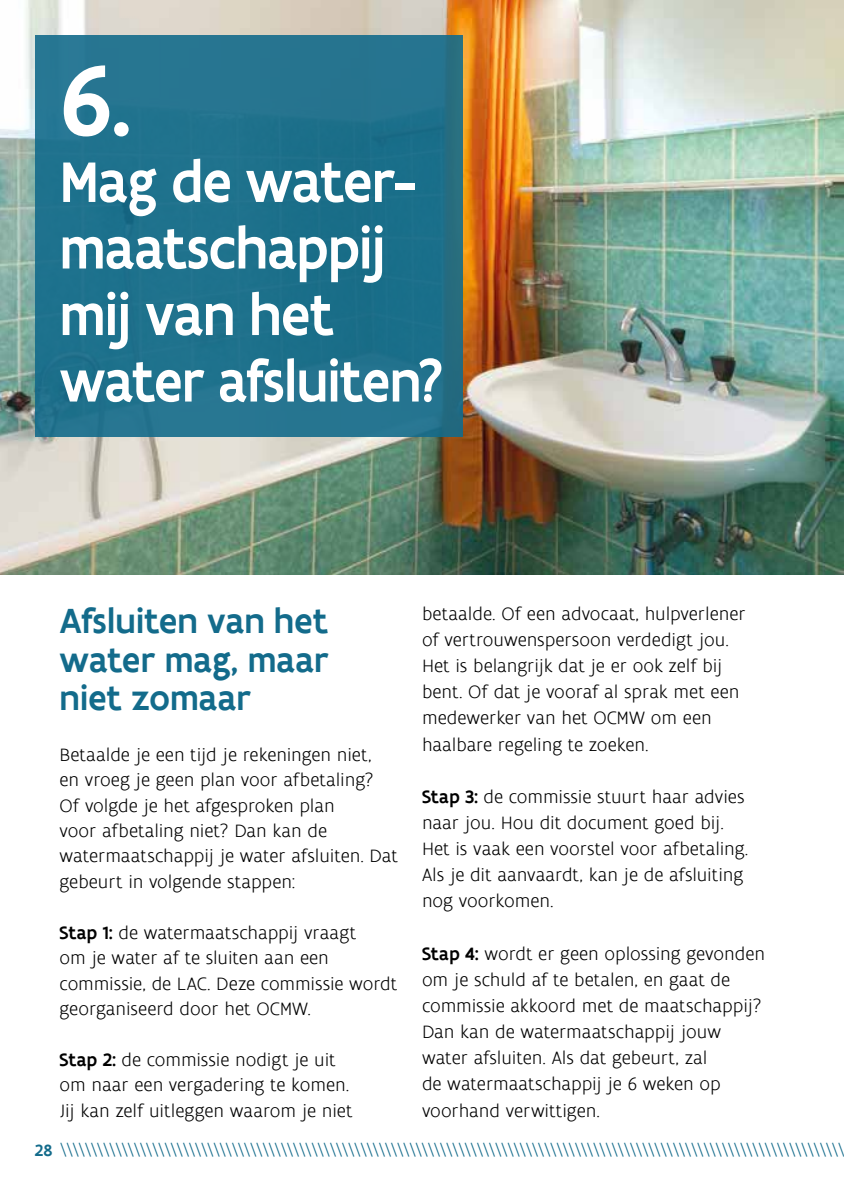
<style>
.page{position:relative;width:844px;height:1191px;background:#fff}
.page>*{position:absolute;margin:0;border:0;box-sizing:border-box;transform-origin:0 0}
.t1{font:500 107.1px "Flanders Art Sans";color:#fff}
.t2{font:500 61.25px/66.5px "Flanders Art Sans";letter-spacing:-.02em;color:#fff;scale:.96 1}
.t3{font:500 36.75px/38.5px "Flanders Art Sans";letter-spacing:-.005em;color:#136b8b;text-align:justify}
.t4{font:300 19.25px/26.1px "Flanders Art Sans";letter-spacing:-.005em;color:#000}
.t5{font:300 17.5px "Flanders Art Sans";color:#136b8b}
.s1{font-weight:500}
</style>
<div class="page">
<img style="left:0;top:0;width:843px;height:574px">
<div style="left:35px;top:35px;width:427px;height:402px;background:#1f728d"></div>
<h1 class="t1" style="left:60px;top:33px;width:75px">6.</h1>
<h1 class="t2" style="left:60px;top:149px;width:401px">Mag de water&shy;maatschappij mij van het water afsluiten?</h1>
<p class="t4" style="left:422px;top:601px;width:325px">betaalde. Of een advocaat, hulpverlener of vertrouwenspersoon verdedigt jou.<br>Het is belangrijk dat je er ook zelf bij bent. Of dat je vooraf al sprak met een medewerker van het OCMW om een haalbare regeling te zoeken.</p>
<p class="t4" style="left:422px;top:784px;width:328px"><span class="s1">Stap 3:</span> de commissie stuurt haar advies naar jou. Hou dit document goed bij.<br>Het is vaak een voorstel voor afbetaling.<br>Als je dit aanvaardt, kan je de afsluiting nog voorkomen.</p>
<p class="t4" style="left:422px;top:941px;width:344px"><span class="s1">Stap 4:</span> wordt er geen oplossing gevonden om je schuld af te betalen, en gaat de commissie akkoord met de maatschappij?<br>Dan kan de watermaatschappij jouw water afsluiten. Als dat gebeurt, zal<br>de watermaatschappij je 6 weken op voorhand verwittigen.</p>
<p class="t5" style="left:35px;top:1138px;width:811px"><span class="s1">28</span> \\\\\\\\\\\\\\\\\\\\\\\\\\\\\\\\\\\\\\\\\\\\\\\\\\\\\\\\\\\\\\\\\\\\\\\\\\\\\\\\\\\\\\\\\\\\\\\\\\\\\\\\\\\\\\\\\\\\\\\\\\\\\\\\</p>
<h2 class="t3" style="left:60px;top:602px;width:271px">Afsluiten van het water mag, maar niet zomaar</h2>
<p class="t4" style="left:60px;top:742px;width:340px;line-height:25.4px">Betaalde je een tijd je rekeningen niet,<br>en vroeg je geen plan voor afbetaling?<br>Of volgde je het afgesproken plan<br>voor afbetaling niet? Dan kan de watermaatschappij je water afsluiten. Dat gebeurt in volgende stappen:</p>
<p class="t4" style="left:60px;top:920px;width:339px;line-height:25.4px"><span class="s1">Stap 1:</span> de watermaatschappij vraagt<br>om je water af te sluiten aan een commissie, de LAC. Deze commissie wordt georganiseerd door het OCMW.</p>
<p class="t4" style="left:60px;top:1047px;width:294px;line-height:25.4px"><span class="s1">Stap 2:</span> de commissie nodigt je uit om naar een vergadering te komen.<br>Jij kan zelf uitleggen waarom je niet</p>
</div>
